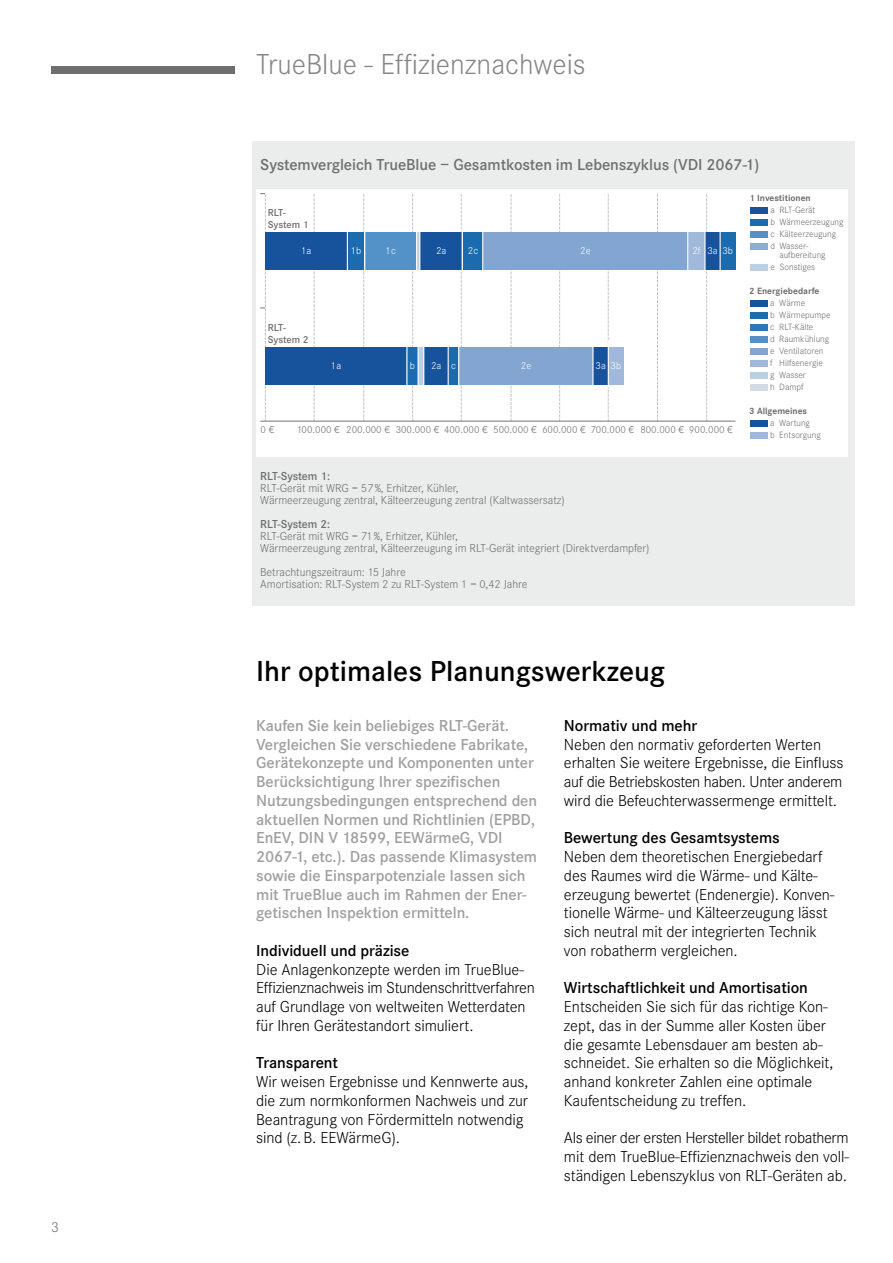
<style>
.page{position:relative;width:893px;height:1263px;background:#fff}
.page>*{position:absolute;margin:0;border:0;box-sizing:border-box;transform-origin:0 0}
.t1{font:600 30px "Corporate S";color:#000}
.t2{font:300 30px "Corporate S";color:#878787}
.t3{font:300 16.5px/18.8px "Corporate S";letter-spacing:-.005em;color:#000}
.t4{font:600 16.5px/18.8px "Corporate S";letter-spacing:-.005em;color:#9f9f9f}
.t5{font:600 16.5px "Corporate S";letter-spacing:-.005em;color:#000}
.t6{font:600 16.5px "Corporate S";letter-spacing:-.005em;color:#706f6f}
.t7{font:300 15px "Corporate S";color:#706f6f}
.t8{font:300 12px/12px "Corporate S";letter-spacing:-.005em;color:#706f6f}
.t9{font:600 12px "Corporate S";letter-spacing:-.015em;color:#706f6f}
.t10{font:300 10.5px "Corporate S";color:#706f6f}
.t11{font:300 10.5px "Corporate S";color:#fff}
.t12{font:600 10.5px/12px "Corporate S";letter-spacing:-.01em;color:#706f6f}
.t13{font:300 9.45px/12px "Corporate S";color:#706f6f}
.t14{font:700 9.45px "Corporate S";color:#706f6f}
.s1{font-family:"Helvetica Neue";font-size:9.75px}
</style>
<div class="page">
<div style="left:252px;top:141px;width:603px;height:464px;background:#ebecec"></div>
<div style="left:256px;top:189px;width:591px;height:267px;background:#fff"></div>
<div style="left:51px;top:66px;width:184px;height:8px;background:#706f6f"></div>
<svg style="left:314px;top:194px;width:1px;height:227px"></svg>
<svg style="left:363px;top:194px;width:1px;height:227px"></svg>
<svg style="left:412px;top:194px;width:1px;height:227px"></svg>
<svg style="left:461px;top:194px;width:1px;height:227px"></svg>
<svg style="left:511px;top:194px;width:1px;height:227px"></svg>
<svg style="left:559px;top:194px;width:1px;height:227px"></svg>
<svg style="left:608px;top:194px;width:1px;height:227px"></svg>
<svg style="left:657px;top:194px;width:1px;height:227px"></svg>
<svg style="left:706px;top:194px;width:1px;height:227px"></svg>
<svg style="left:260px;top:193px;width:6px;height:228px"></svg>
<hr style="left:260px;top:421px;width:475px;height:1px;background:#727777">
<div style="left:266px;top:232px;width:81px;height:38px;background:#17529d"></div>
<div style="left:266px;top:348px;width:141px;height:37px;background:#17529d"></div>
<div style="left:406px;top:348px;width:12px;height:37px;background:#1b6baf"></div>
<div style="left:448px;top:348px;width:10px;height:37px;background:#1b6baf"></div>
<div style="left:424px;top:348px;width:25px;height:37px;background:#17529d"></div>
<div style="left:593px;top:348px;width:15px;height:37px;background:#17529d"></div>
<div style="left:608px;top:348px;width:15px;height:37px;background:#a0b8da"></div>
<div style="left:459px;top:348px;width:134px;height:37px;background:#82a5d1"></div>
<div style="left:418px;top:348px;width:6px;height:37px;background:#bbcfe5"></div>
<div style="left:347px;top:232px;width:17px;height:38px;background:#1b6baf"></div>
<div style="left:463px;top:232px;width:20px;height:38px;background:#1b6baf"></div>
<div style="left:688px;top:232px;width:17px;height:38px;background:#a0b8da"></div>
<div style="left:705px;top:232px;width:15px;height:38px;background:#17529d"></div>
<div style="left:720px;top:232px;width:15px;height:38px;background:#1b6baf"></div>
<div style="left:420px;top:232px;width:42px;height:38px;background:#17529d"></div>
<hr style="left:417px;top:232px;width:3px;height:38px;background:#bbcfe5">
<div style="left:365px;top:232px;width:52px;height:38px;background:#5391c9"></div>
<div style="left:483px;top:232px;width:205px;height:38px;background:#82a5d1"></div>
<hr style="left:347px;top:226px;width:1px;height:46px;background:#fff">
<hr style="left:406px;top:341px;width:1px;height:47px;background:#fff">
<hr style="left:417px;top:341px;width:2px;height:47px;background:#fff">
<hr style="left:448px;top:341px;width:1px;height:47px;background:#fff">
<hr style="left:608px;top:341px;width:1px;height:47px;background:#fff">
<hr style="left:592px;top:341px;width:1px;height:47px;background:#fff">
<hr style="left:423px;top:341px;width:1px;height:47px;background:#fff">
<hr style="left:482px;top:226px;width:1px;height:46px;background:#fff">
<hr style="left:704px;top:226px;width:1px;height:46px;background:#fff">
<hr style="left:719px;top:226px;width:2px;height:46px;background:#fff">
<hr style="left:419px;top:226px;width:1px;height:46px;background:#fff">
<hr style="left:687px;top:226px;width:1px;height:46px;background:#fff">
<hr style="left:416px;top:226px;width:1px;height:46px;background:#fff">
<div style="left:751px;top:207px;width:17px;height:7px;background:#17529d"></div>
<div style="left:751px;top:300px;width:17px;height:7px;background:#17529d"></div>
<div style="left:751px;top:420px;width:17px;height:7px;background:#17529d"></div>
<div style="left:751px;top:219px;width:17px;height:7px;background:#1b6baf"></div>
<div style="left:751px;top:312px;width:17px;height:7px;background:#1b6baf"></div>
<div style="left:751px;top:432px;width:17px;height:7px;background:#a0b8da"></div>
<div style="left:751px;top:231px;width:17px;height:7px;background:#5391c9"></div>
<div style="left:751px;top:324px;width:17px;height:7px;background:#3077b8"></div>
<div style="left:751px;top:243px;width:17px;height:7px;background:#8caed6"></div>
<div style="left:751px;top:336px;width:17px;height:7px;background:#5391c9"></div>
<div style="left:751px;top:264px;width:17px;height:7px;background:#bbcfe5"></div>
<div style="left:751px;top:348px;width:17px;height:7px;background:#82a5d1"></div>
<div style="left:751px;top:360px;width:17px;height:7px;background:#a0b8da"></div>
<div style="left:751px;top:372px;width:17px;height:7px;background:#bbcfe5"></div>
<div style="left:751px;top:384px;width:17px;height:7px;background:#d0dbe6"></div>
<p class="t7" style="left:51px;top:1218px;width:9px">3</p>
<h1 class="t2" style="left:256px;top:47px;width:331px">TrueBlue - Effizienznachweis</h1>
<p class="t6" style="left:260px;top:155px;width:500px">Systemvergleich TrueBlue – Gesamtkosten im Lebenszyklus (VDI 2067-1)</p>
<p class="t12" style="left:268px;top:207px;width:42px">RLT-<br>System 1</p>
<p class="t11" style="left:301px;top:245px;width:12px">1a</p>
<p class="t11" style="left:351px;top:245px;width:12px">1b</p>
<p class="t11" style="left:386px;top:245px;width:12px">1c</p>
<p class="t11" style="left:436px;top:245px;width:12px">2a</p>
<p class="t11" style="left:468px;top:245px;width:12px">2c</p>
<p class="t11" style="left:580px;top:245px;width:12px">2e</p>
<p class="t11" style="left:692px;top:245px;width:42px">2f 3a 3b</p>
<p class="t12" style="left:268px;top:322px;width:42px">RLT-<br>System 2</p>
<p class="t11" style="left:331px;top:360px;width:12px">1a</p>
<p class="t11" style="left:410px;top:360px;width:7px">b</p>
<p class="t11" style="left:431px;top:360px;width:26px">2a c</p>
<p class="t11" style="left:521px;top:360px;width:12px">2e</p>
<p class="t11" style="left:596px;top:360px;width:27px">3a 3b</p>
<p class="t10" style="left:261px;top:424px;width:15px">0 <span class="s1">€</span></p>
<p class="t10" style="left:297px;top:424px;width:437px">100.000 <span class="s1">€</span> 200.000 <span class="s1">€</span> 300.000 <span class="s1">€</span> 400.000 <span class="s1">€</span> 500.000 <span class="s1">€</span> 600.000 <span class="s1">€</span> 700.000 <span class="s1">€</span> 800.000 <span class="s1">€</span> 900.000 <span class="s1">€</span></p>
<p class="t9" style="left:260px;top:469px;width:71px">RLT-System 1:</p>
<p class="t8" style="left:260px;top:482px;width:306px">RLT-Gerät mit WRG = 57%, Erhitzer, Kühler,<br>Wärmeerzeugung zentral, Kälteerzeugung zentral (Kaltwassersatz)</p>
<p class="t9" style="left:260px;top:517px;width:71px">RLT-System 2:</p>
<p class="t8" style="left:260px;top:530px;width:391px">RLT-Gerät mit WRG = 71%, Erhitzer, Kühler,<br>Wärmeerzeugung zentral, Kälteerzeugung im RLT-Gerät integriert (Direktverdampfer)</p>
<p class="t8" style="left:260px;top:566px;width:269px">Betrachtungszeitraum: 15 Jahre<br>Amortisation: RLT-System 2 zu RLT-System 1 = 0,42 Jahre</p>
<p class="t14" style="left:749px;top:192px;width:63px">1 Investitionen</p>
<p class="t13" style="left:770px;top:204px;width:75px">a RLT-Gerät<br>b Wärmeerzeugung c Kälteerzeugung<br>d Wasser-</p>
<p class="t13" style="left:770px;top:249px;width:57px;text-indent:9px">aufbereitung e Sonstiges</p>
<p class="t14" style="left:749px;top:285px;width:72px">2 Energiebedarfe</p>
<p class="t13" style="left:770px;top:297px;width:62px">a Wärme<br>b Wärmepumpe c RLT-Kälte<br>d Raumkühlung e Ventilatoren<br>f Hilfsenergie<br>g Wasser<br>h Dampf</p>
<p class="t14" style="left:749px;top:405px;width:59px">3 Allgemeines</p>
<p class="t13" style="left:770px;top:417px;width:52px">a Wartung<br>b Entsorgung</p>
<h1 class="t1" style="left:256px;top:654px;width:410px">Ihr optimales Planungswerkzeug</h1>
<p class="t4" style="left:256px;top:716px;width:282px">Kaufen Sie kein beliebiges RLT-Gerät.<br>Vergleichen Sie verschiedene Fabrikate, Gerätekonzepte und Komponenten unter Berücksichtigung Ihrer spezifischen Nutzungsbedingungen entsprechend den aktuellen Normen und Richtlinien (EPBD, EnEV, DIN V 18599, EEWärmeG, VDI 2067-1, etc.). Das passende Klimasystem sowie die Einsparpotenziale lassen sich mit TrueBlue auch im Rahmen der Ener&shy;getischen Inspektion ermitteln.</p>
<p class="t5" style="left:256px;top:941px;width:155px">Individuell und präzise</p>
<p class="t3" style="left:256px;top:960px;width:280px">Die Anlagenkonzepte werden im TrueBlue-Effizienznachweis im Stundenschrittverfahren auf Grundlage von weltweiten Wetterdaten für Ihren Gerätestandort simuliert.</p>
<p class="t5" style="left:256px;top:1053px;width:83px">Transparent</p>
<p class="t3" style="left:256px;top:1072px;width:274px">Wir weisen Ergebnisse und Kennwerte aus, die zum normkonformen Nachweis und zur Beantragung von Fördermitteln notwendig sind (z.B. EEWärmeG).</p>
<p class="t5" style="left:564px;top:716px;width:135px">Normativ und mehr</p>
<p class="t3" style="left:564px;top:735px;width:281px">Neben den normativ geforderten Werten erhalten Sie weitere Ergebnisse, die Einfluss auf die Betriebskosten haben. Unter anderem wird die Befeuchterwassermenge ermittelt.</p>
<p class="t5" style="left:564px;top:829px;width:217px">Bewertung des Gesamtsystems</p>
<p class="t3" style="left:564px;top:848px;width:272px">Neben dem theoretischen Energiebedarf des Raumes wird die Wärme- und Kälte&shy;erzeugung bewertet (Endenergie). Konven&shy;tionelle Wärme- und Kälteerzeugung lässt sich neutral mit der integrierten Technik von robatherm vergleichen.</p>
<p class="t5" style="left:564px;top:979px;width:245px">Wirtschaftlichkeit und Amortisation</p>
<p class="t3" style="left:564px;top:998px;width:271px">Entscheiden Sie sich für das richtige Kon&shy;zept, das in der Summe aller Kosten über die gesamte Lebensdauer am besten ab&shy;schneidet. Sie erhalten so die Möglichkeit, anhand konkreter Zahlen eine optimale Kaufentscheidung zu treffen.</p>
<p class="t3" style="left:564px;top:1129px;width:287px;text-align:justify">Als einer der ersten Hersteller bildet robatherm mit dem TrueBlue-Effizienznachweis den voll&shy;ständigen Lebenszyklus von RLT-Geräten ab.</p>
</div>
